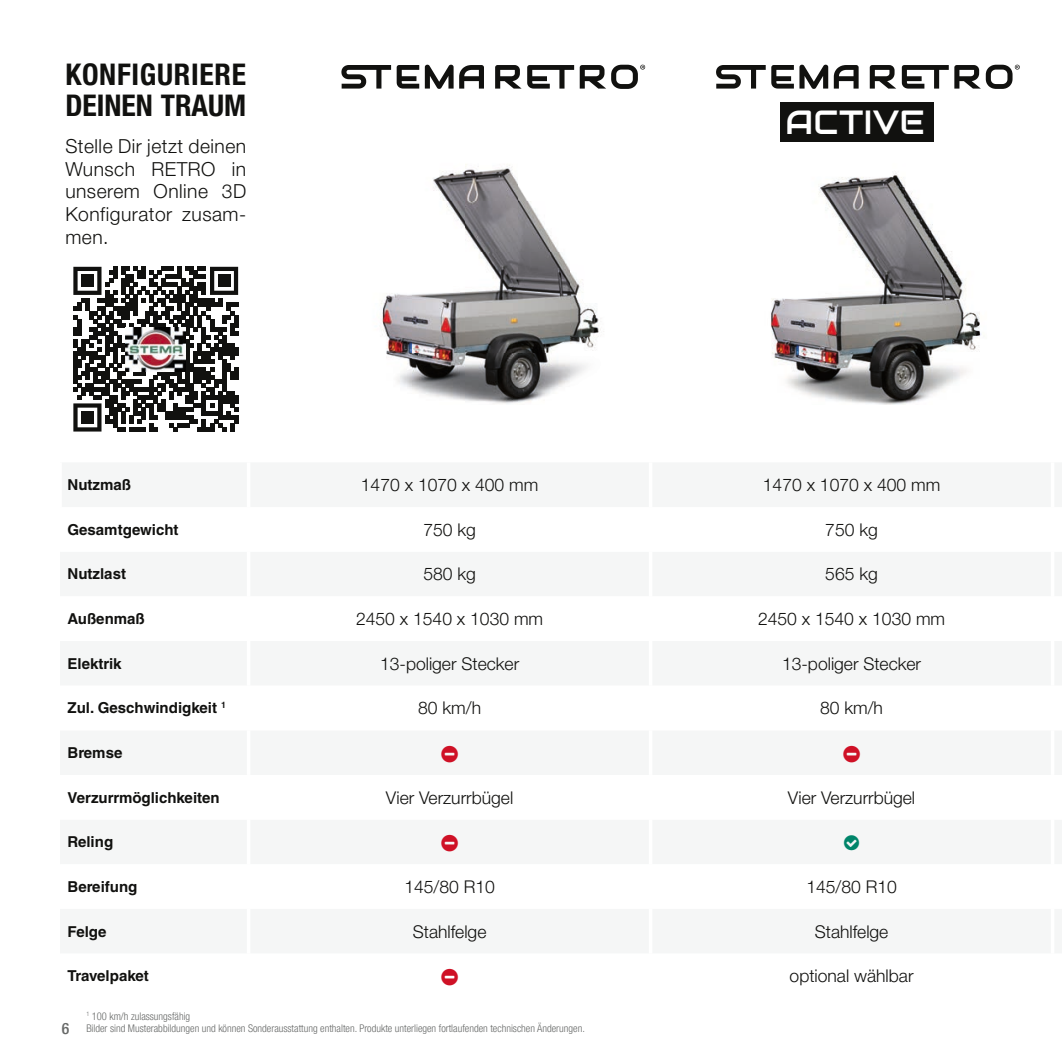
<style>
.page{position:relative;width:1062px;height:1062px;background:#fff}
.page>*{position:absolute;margin:0;border:0;box-sizing:border-box;transform-origin:0 0}
.t1{font:33.6px "Audiowide";letter-spacing:.01em;color:#fff}
.t2{font:700 condensed 29.75px/31.5px "Helvetica Neue LT Pro";letter-spacing:.025em;color:#11110f}
.t3{font:300 19.25px/22.8px "Helvetica Neue LT Pro";letter-spacing:.025em;color:#11110f;text-align:justify}
.t4{font:300 17.5px "Helvetica Neue LT Pro";color:#11110f}
.t5{font:700 15.05px "Helvetica LT Std";color:#11110f}
.t6{font:300 condensed 10.5px "Helvetica Neue LT Pro";color:#676968}
.s1{font-weight:500;font-size:15.75px}
</style>
<div class="page">
<svg style="left:341px;top:65px;width:304px;height:24px"></svg>
<svg style="left:716px;top:65px;width:303px;height:24px"></svg>
<img style="left:770px;top:173px;width:211px;height:231px">
<img style="left:381px;top:164px;width:223px;height:240px">
<div style="left:780px;top:102px;width:153px;height:39px;background:#11110f"></div>
<svg style="left:73px;top:267px;width:165px;height:164px"></svg>
<div style="left:81px;top:275px;width:12px;height:12px;background:#11110f"></div>
<div style="left:218px;top:275px;width:12px;height:12px;background:#11110f"></div>
<div style="left:81px;top:411px;width:12px;height:12px;background:#11110f"></div>
<img style="left:126px;top:327px;width:60px;height:44px">
<h2 class="t2" style="left:65px;top:58px;width:182px">KONFIGURIERE<br>DEINEN TRAUM</h2>
<p class="t3" style="left:65px;top:134px;width:182px">Stelle Dir jetzt deinen Wunsch RETRO in unserem Online 3D Konfigurator zusam&shy;men.</p>
<h1 class="t1" style="left:785px;top:101px;width:141px">ACTIVE</h1>
<p class="t5" style="left:67px;top:475px;width:65px">Nutzmaß</p>
<p class="t4" style="left:361px;top:474px;width:179px">1470 x 1070 x 400 mm</p>
<p class="t4" style="left:763px;top:474px;width:179px">1470 x 1070 x 400 mm</p>
<p class="t5" style="left:67px;top:520px;width:113px">Gesamtgewicht</p>
<p class="t4" style="left:423px;top:518px;width:54px">750 kg</p>
<p class="t4" style="left:825px;top:518px;width:54px">750 kg</p>
<p class="t5" style="left:67px;top:565px;width:60px">Nutzlast</p>
<p class="t4" style="left:423px;top:563px;width:54px">580 kg</p>
<p class="t4" style="left:825px;top:563px;width:54px">565 kg</p>
<p class="t5" style="left:67px;top:609px;width:79px">Außenmaß</p>
<p class="t4" style="left:356px;top:608px;width:189px">2450 x 1540 x 1030 mm</p>
<p class="t4" style="left:758px;top:608px;width:189px">2450 x 1540 x 1030 mm</p>
<p class="t5" style="left:67px;top:654px;width:56px">Elektrik</p>
<p class="t4" style="left:380px;top:652px;width:141px">13-poliger Stecker</p>
<p class="t4" style="left:782px;top:652px;width:141px">13-poliger Stecker</p>
<p class="t5" style="left:67px;top:699px;width:160px">Zul. Geschwindigkeit <sup>1</sup></p>
<p class="t4" style="left:418px;top:697px;width:64px">80 km/h</p>
<p class="t4" style="left:820px;top:697px;width:64px">80 km/h</p>
<p class="t5" style="left:67px;top:743px;width:56px">Bremse</p>
<p class="t5" style="left:67px;top:788px;width:154px">Verzurrmöglichkeiten</p>
<p class="t4" style="left:386px;top:786px;width:129px">Vier Verzurrbügel</p>
<p class="t4" style="left:788px;top:786px;width:129px">Vier Verzurrbügel</p>
<p class="t5" style="left:67px;top:833px;width:47px">Reling</p>
<p class="t5" style="left:67px;top:877px;width:71px">Bereifung</p>
<p class="t4" style="left:404px;top:876px;width:92px">145/80 R10</p>
<p class="t4" style="left:806px;top:876px;width:92px">145/80 R10</p>
<p class="t5" style="left:67px;top:922px;width:41px">Felge</p>
<p class="t4" style="left:413px;top:920px;width:75px">Stahlfelge</p>
<p class="t4" style="left:814px;top:920px;width:75px">Stahlfelge</p>
<p class="t5" style="left:67px;top:967px;width:83px">Travelpaket</p>
<p class="t4" style="left:789px;top:965px;width:125px">optional wählbar</p>
<p class="t6" style="left:86px;top:1010px;width:105px"><sup>1</sup> 100 km/h zulassungsfähig</p>
<p class="t6" style="left:62px;top:1022px;width:524px"><span class="s1">6</span> Bilder sind Musterabbildungen und können Sonderausstattung enthalten. Produkte unterliegen fortlaufenden technischen Änderungen.</p>
</div>
